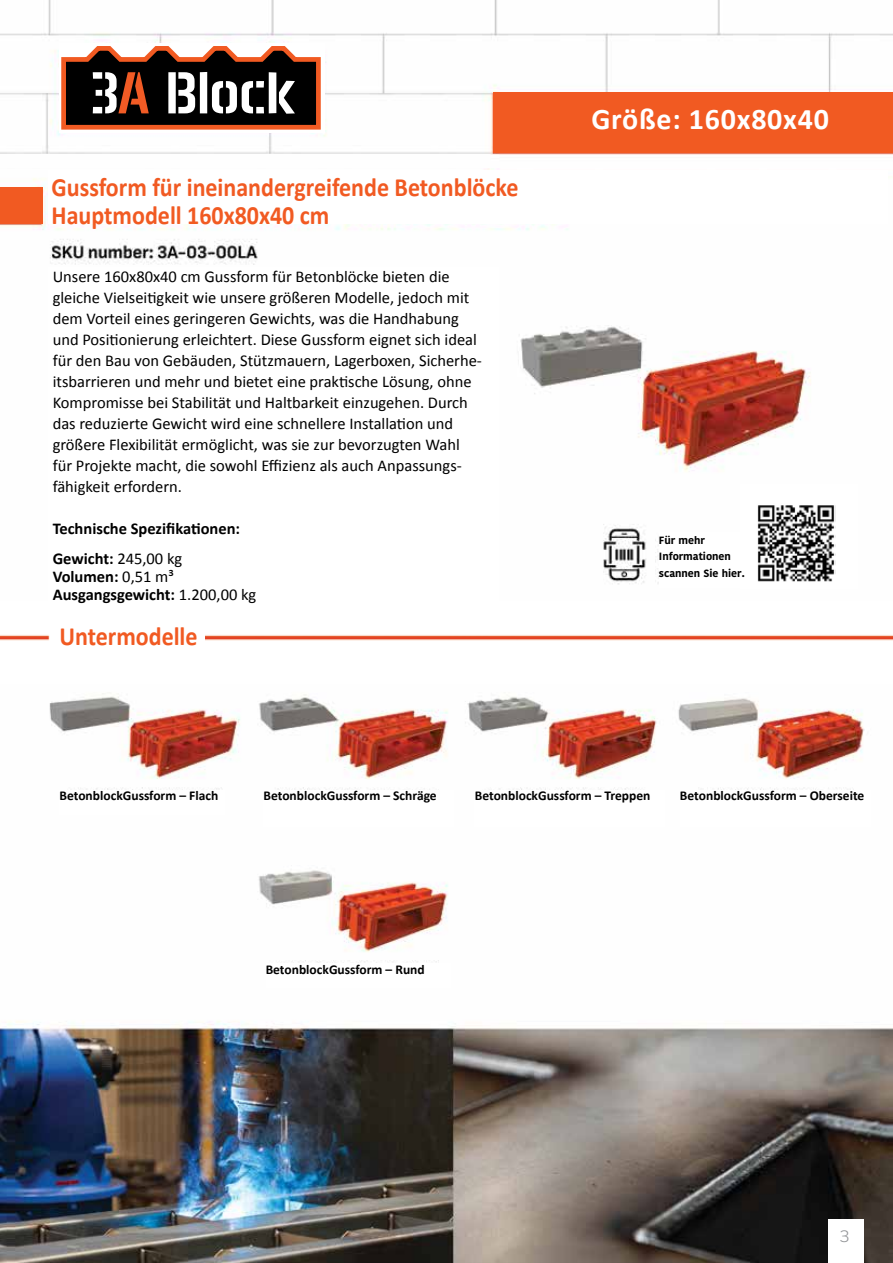
<style>
.page{position:relative;width:893px;height:1263px;background:#fff}
.page>*{position:absolute;margin:0;border:0;box-sizing:border-box;transform-origin:0 0}
.t1{font:700 30px "Calibri";letter-spacing:.025em;color:#fff}
.t2{font:700 26.4px/28.8px "Calibri";color:#f15a22;scale:.91 1}
.t3{font:16.5px/21px "Calibri";color:#000}
.t4{font:700 16.5px/30px "Calibri";color:#000}
.t5{font:16.5px "Ko Ho";color:#939598}
.t6{font:700 13.5px "Calibri";color:#000}
.t7{font:700 10.5px/16.5px "Kohinoor Telugu";color:#000}
.s1{font-weight:400}
</style>
<div class="page">
<img style="left:0;top:168px;width:811px;height:417px">
<img style="left:0;top:693px;width:893px;height:570px">
<img style="left:0;top:635px;width:893px;height:6px">
<img style="left:0;top:0;width:893px;height:155px">
<div style="left:740px;top:485px;width:118px;height:104px;background:#fff"></div>
<img style="left:757px;top:505px;width:78px;height:77px">
<div style="left:48px;top:170px;width:839px;height:54px;background:#fff"></div>
<div style="left:48px;top:267px;width:451px;height:334px;background:#fff"></div>
<div style="left:829px;top:1219px;width:35px;height:44px;background:#fff"></div>
<div style="left:53px;top:627px;width:151px;height:34px;background:#fff"></div>
<div style="left:266px;top:964px;width:185px;height:24px;background:#fff"></div>
<div style="left:60px;top:790px;width:165px;height:24px;background:#fff"></div>
<div style="left:264px;top:790px;width:190px;height:36px;background:#fff"></div>
<div style="left:475px;top:790px;width:190px;height:36px;background:#fff"></div>
<div style="left:680px;top:790px;width:190px;height:36px;background:#fff"></div>
<svg style="left:59px;top:44px;width:264px;height:88px"></svg>
<div style="left:493px;top:92px;width:400px;height:61px;background:#f15a22"></div>
<div style="left:0;top:187px;width:43px;height:37px;background:#f15a22"></div>
<div style="left:659px;top:533px;width:91px;height:55px;background:#fff"></div>
<h2 class="t2" style="left:52px;top:172px;width:514px">Gussform für ineinandergreifende Betonblöcke<br>Hauptmodell 160x80x40 cm</h2>
<p class="t3" style="left:53px;top:266px;width:431px">Unsere 160x80x40 cm Gussform für Betonblöcke bieten die gleiche Vielseitigkeit wie unsere größeren Modelle, jedoch mit dem Vorteil eines geringeren Gewichts, was die Handhabung und Positionierung erleichtert. Diese Gussform eignet sich ideal für den Bau von Gebäuden, Stützmauern, Lagerboxen, Sicherhe&shy;itsbarrieren und mehr und bietet eine praktische Lösung, ohne Kompromisse bei Stabilität und Haltbarkeit einzugehen. Durch das reduzierte Gewicht wird eine schnellere Installation und größere Flexibilität ermöglicht, was sie zur bevorzugten Wahl für Projekte macht, die sowohl Effizienz als auch Anpassungs&shy;fähigkeit erfordern.</p>
<p class="t4" style="left:53px;top:513px;width:189px">Technische Spezifikationen:<br>Gewicht: <span class="s1">245,00 kg</span></p>
<p class="t4" style="left:53px;top:567px;width:205px;line-height:18px">Volumen: <span class="s1">0,51 m³<br></span>Ausgangsgewicht: <span class="s1">1.200,00 kg</span></p>
<h2 class="t2" style="left:59px;top:620px;width:153px">Untermodelle</h2>
<h1 class="t1" style="left:591px;top:98px;width:239px">Größe: 160x80x40</h1>
<p class="t7" style="left:659px;top:532px;width:87px">Für mehr<br>Informationen scannen Sie hier.</p>
<p class="t6" style="left:60px;top:786px;width:160px">BetonblockGussform – Flach</p>
<p class="t6" style="left:264px;top:786px;width:175px">BetonblockGussform – Schräge</p>
<p class="t6" style="left:475px;top:786px;width:177px">BetonblockGussform – Treppen</p>
<p class="t6" style="left:680px;top:786px;width:186px">BetonblockGussform – Oberseite</p>
<p class="t6" style="left:266px;top:960px;width:161px">BetonblockGussform – Rund</p>
<p class="t5" style="left:840px;top:1223px;width:12px">3</p>
</div>
